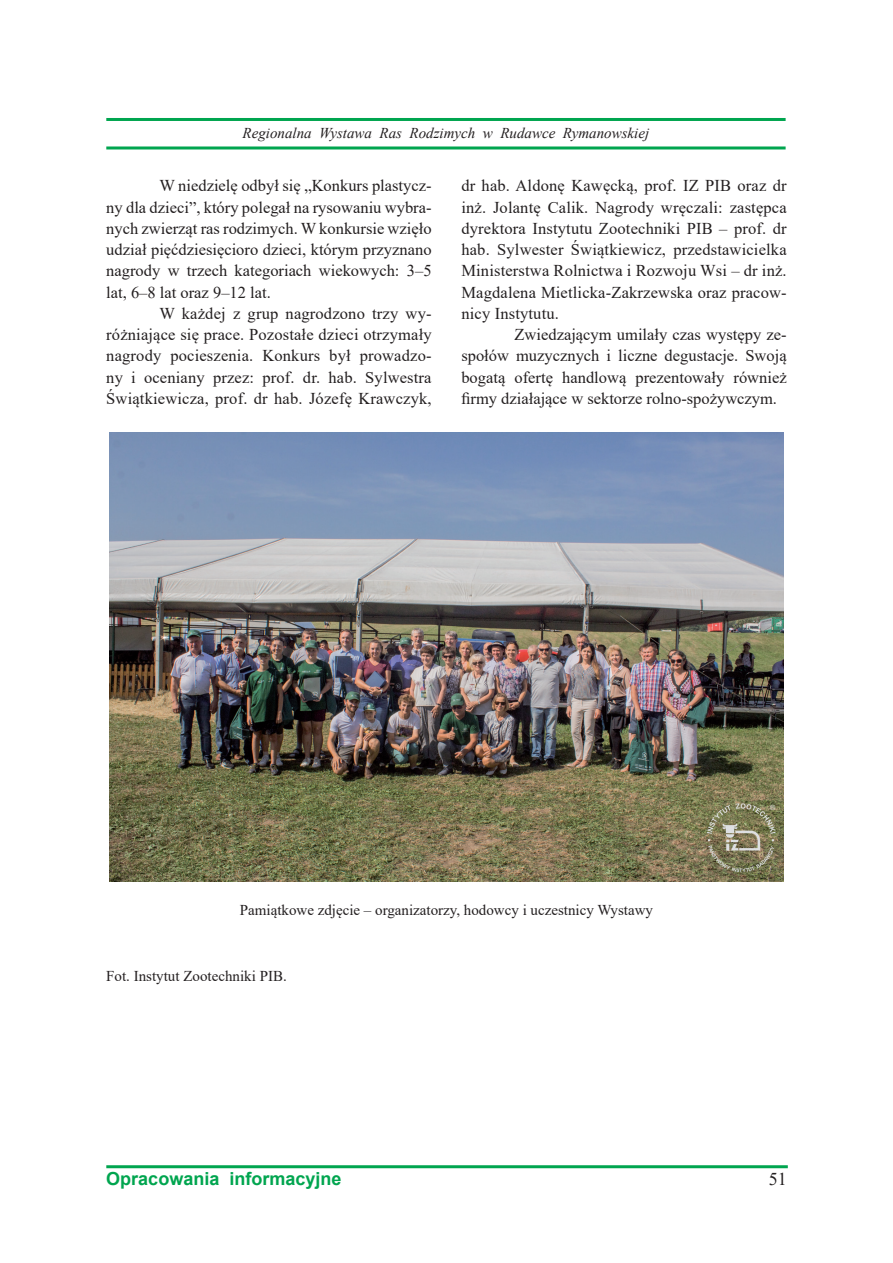
<style>
.page{position:relative;width:893px;height:1263px;background:#fff}
.page>*{position:absolute;margin:0;border:0;box-sizing:border-box;transform-origin:0 0}
.t1{font:700 18px "Arial";color:#00a54f}
.t2{font:18px "Times New Roman";color:#231f20}
.t3{font:16.5px/21.3px "Times New Roman";letter-spacing:.005em;color:#231f20;text-align:justify}
.t4{font:15px "Times New Roman";color:#231f20}
.t5{font:italic 15px "Times New Roman";color:#231f20}
</style>
<div class="page">
<hr style="left:106px;top:118px;width:680px;height:3px;background:#00a54f">
<hr style="left:106px;top:146px;width:680px;height:3px;background:#00a54f">
<hr style="left:106px;top:1165px;width:682px;height:3px;background:#00a54f">
<img style="left:109px;top:432px;width:675px;height:450px">
<p class="t5" style="left:243px;top:123px;width:408px">Regionalna Wystawa Ras Rodzimych w Rudawce Rymanowskiej</p>
<p class="t3" style="left:106px;top:175px;width:327px;text-indent:53px">W niedzielę odbył się „Konkurs plastycz&shy;ny dla dzieci”, który polegał na rysowaniu wybra&shy;nych zwierząt ras rodzimych. W konkursie wzięło udział pięćdziesięcioro dzieci, którym przyznano nagrody w trzech kategoriach wiekowych: 3–5 lat, 6–8 lat oraz 9–12 lat.</p>
<p class="t3" style="left:106px;top:302px;width:327px;text-indent:53px">W każdej z grup nagrodzono trzy wy&shy;różniające się prace. Pozostałe dzieci otrzymały nagrody pocieszenia. Konkurs był prowadzo&shy;ny i oceniany przez: prof. dr. hab. Sylwestra Świątkiewicza, prof. dr hab. Józefę Krawczyk,</p>
<p class="t3" style="left:461px;top:175px;width:327px">dr hab. Aldonę Kawęcką, prof. IZ PIB oraz dr inż. Jolantę Calik. Nagrody wręczali: zastępca dyrektora Instytutu Zootechniki PIB – prof. dr hab. Sylwester Świątkiewicz, przedstawicielka Ministerstwa Rolnictwa i Rozwoju Wsi – dr inż.<br>Magdalena Mietlicka-Zakrzewska oraz pracow&shy;nicy Instytutu.</p>
<p class="t3" style="left:461px;top:323px;width:327px;text-indent:53px">Zwiedzającym umilały czas występy ze&shy;społów muzycznych i liczne degustacje. Swoją bogatą ofertę handlową prezentowały również firmy działające w sektorze rolno-spożywczym.</p>
<p class="t4" style="left:240px;top:899px;width:415px">Pamiątkowe zdjęcie – organizatorzy, hodowcy i uczestnicy Wystawy</p>
<p class="t4" style="left:106px;top:965px;width:182px">Fot. Instytut Zootechniki PIB.</p>
<p class="t1" style="left:106px;top:1166px;width:237px">Opracowania informacyjne</p>
<p class="t2" style="left:769px;top:1166px;width:19px">51</p>
</div>
